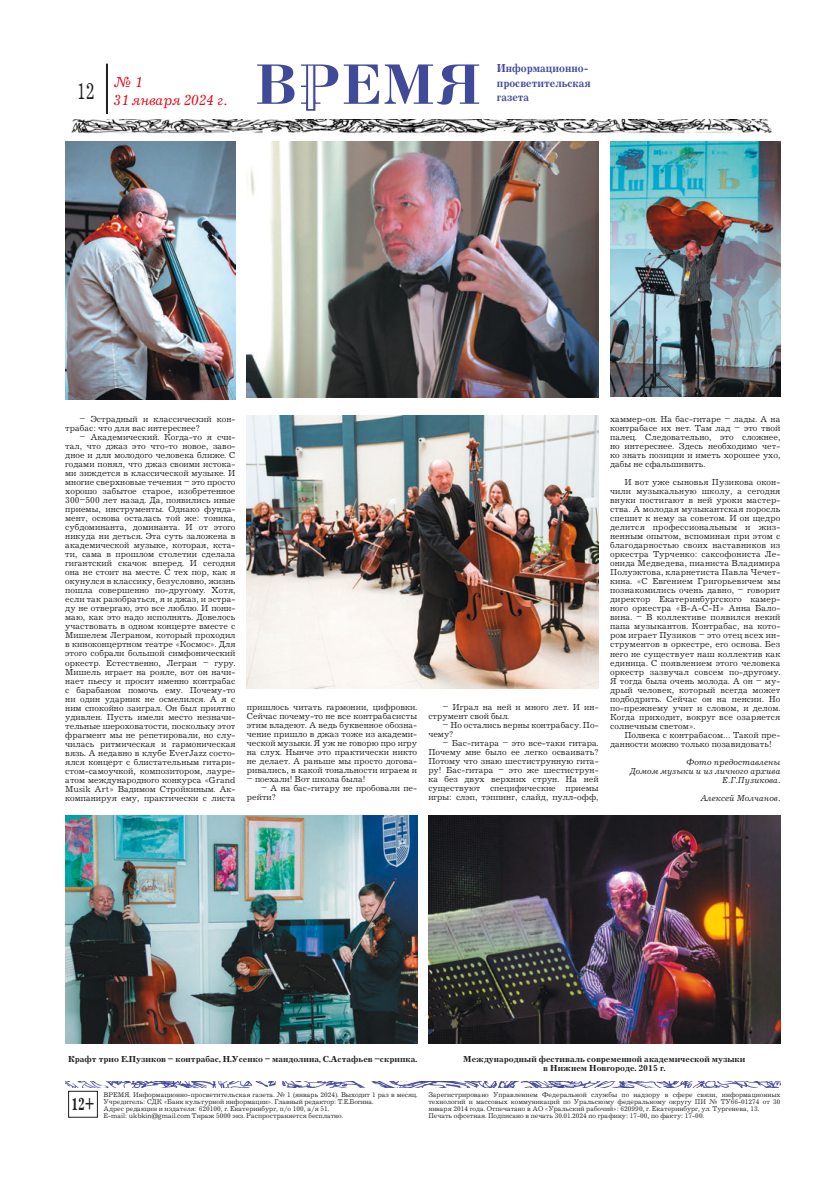
<style>
.page{position:relative;width:823px;height:1191px;background:#fff}
.page>*{position:absolute;margin:0;border:0;box-sizing:border-box;transform-origin:0 0}
.t1{font:60px "Bodoni Bold Cyrillic";letter-spacing:.015em;color:#414999}
.t2{font:24px "Journal C";color:#1d1e1f;scale:.7 1}
.t3{font:700 18px "Journal C";color:#1d1e1f;scale:.7 1}
.t4{font:15px/18px "Journal C Italic 3";letter-spacing:-.02em;color:#e30a19}
.t5{font:12px/14.4px "Journal C Bold 3";color:#414999;scale:.9 1}
.t6{font:9px/9px "Journal C";color:#1d1e1f}
.t7{font:700 9px/9px "Journal C";color:#1d1e1f;text-align:center}
.t8{font:italic 9px/9px "Journal C";color:#1d1e1f;text-align:right}
.t9{font:7px/7px "Journal C";color:#1d1e1f}
</style>
<div class="page">
<img style="left:71px;top:119px;width:701px;height:15px">
<hr style="left:106px;top:64px;width:2px;height:50px;background:#1d1e1f">
<svg style="left:306px;top:100px;width:9px;height:11px"></svg>
<div style="left:308px;top:66px;width:5px;height:43px;background:#fff;border:1px solid #fff"></div>
<div style="left:68px;top:1090px;width:30px;height:27px;border:1px solid #1d1e1f"></div>
<img style="left:65px;top:1081px;width:715px;height:6px">
<img style="left:610px;top:142px;width:170px;height:255px">
<img style="left:247px;top:142px;width:350px;height:255px">
<img style="left:66px;top:815px;width:351px;height:228px">
<img style="left:247px;top:416px;width:351px;height:272px">
<img style="left:428px;top:815px;width:352px;height:228px">
<img style="left:65px;top:142px;width:170px;height:258px">
<h2 class="t2" style="left:77px;top:78px;width:27px">12</h2>
<h3 class="t4" style="left:113px;top:73px;width:115px">№ 1<br>31 января 2024 г.</h3>
<h1 class="t1" style="left:254px;top:54px;width:228px">ВРЕМЯ</h1>
<h3 class="t5" style="left:496px;top:61px;width:106px">Информационно&shy;просветительская газета</h3>
<p class="t6" style="left:65px;top:415px;width:172px;text-indent:14px">– Эстрадный и классический кон&shy;трабас: что для вас интереснее?</p>
<p class="t6" style="left:65px;top:433px;width:172px;text-align:justify;text-indent:14px">– Академический. Когда-то я счи&shy;тал, что джаз это что-то новое, заво&shy;дное и для молодого человека ближе. С годами понял, что джаз своими истока&shy;ми зиждется в классической музыке. И многие сверхновые течения – это просто хорошо забытое старое, изобретенное 300–500 лет назад. Да, появились иные приемы, инструменты. Однако фунда&shy;мент, основа осталась той же: тоника, субдоминанта, доминанта. И от этого никуда ни деться. Эта суть заложена в академической музыке, которая, кста&shy;ти, сама в прошлом столетии сделала гигантский скачок вперед. И сегодня она не стоит на месте. С тех пор, как я окунулся в классику, безусловно, жизнь пошла совершенно по-другому. Хотя, если так разобраться, я и джаз, и эстра&shy;ду не отвергаю, это все люблю. И пони&shy;маю, как это надо исполнять. Довелось участвовать в одном концерте вместе с Мишелем Леграном, который проходил в киноконцертном театре «Космос». Для этого собрали большой симфонический оркестр. Естественно, Легран – гуру.<br>Мишель играет на рояле, вот он начи&shy;нает пьесу и просит именно контрабас с барабаном помочь ему. Почему-то ни один ударник не осмелился. А я с ним спокойно заиграл. Он был приятно удивлен. Пусть имели место незначи&shy;тельные шероховатости, поскольку этот фрагмент мы не репетировали, но слу&shy;чилась ритмическая и гармоническая вязь. А недавно в клубе EverJazz состо&shy;ялся концерт с блистательным гитари&shy;стом-самоучкой, композитором, лауре&shy;атом международного конкурса «Grand Musik Art» Вадимом Стройкиным. Ак&shy;компанируя ему, практически с листа</p>
<p class="t6" style="left:247px;top:702px;width:172px;text-align:justify">пришлось читать гармонии, цифровки.<br>Сейчас почему-то не все контрабасисты этим владеют. А ведь буквенное обозна&shy;чение пришло в джаз тоже из академи&shy;ческой музыки. Я уж не говорю про игру на слух. Нынче это практически никто не делает. А раньше мы просто догова&shy;ривались, в какой тональности играем и</p>
<p class="t6" style="left:247px;top:774px;width:120px">– поехали! Вот школа была!</p>
<p class="t6" style="left:247px;top:783px;width:172px;text-indent:14px">– А на бас-гитару не пробовали пе&shy;рейти?</p>
<p class="t6" style="left:428px;top:702px;width:172px;text-indent:14px">– Играл на ней и много лет. И ин&shy;струмент свой был.</p>
<p class="t6" style="left:428px;top:720px;width:172px;text-indent:14px">– Но остались верны контрабасу. По&shy;чему?</p>
<p class="t6" style="left:428px;top:738px;width:172px;text-align:justify;text-indent:14px">– Бас-гитара – это все-таки гитара.<br>Почему мне было ее легко осваивать?<br>Потому что знаю шестиструнную гита&shy;ру! Бас-гитара – это же шестиструн&shy;ка без двух верхних струн. На ней существуют специфические приемы игры: слэп, тэппинг, слайд, пулл-офф,</p>
<p class="t6" style="left:609px;top:415px;width:172px;text-align:justify">хаммер-он. На бас-гитаре – лады. А на контрабасе их нет. Там лад – это твой палец. Следовательно, это сложнее, но интереснее. Здесь необходимо чет&shy;ко знать позиции и иметь хорошее ухо, дабы не сфальшивить.</p>
<p class="t6" style="left:609px;top:478px;width:172px;text-align:justify;text-indent:14px">И вот уже сыновья Пузикова окон&shy;чили музыкальную школу, а сегодня внуки постигают в ней уроки мастер&shy;ства. А молодая музыкантская поросль спешит к нему за советом. И он щедро делится профессиональным и жиз&shy;ненным опытом, вспоминая при этом с благодарностью своих наставников из оркестра Турченко: саксофониста Ле&shy;онида Медведева, пианиста Владимира Полуэктова, кларнетиста Павла Чечет&shy;кина. «С Евгением Григорьевичем мы познакомились очень давно, – говорит директор Екатеринбургского камер&shy;ного оркестра «B-A-C-H» Анна Бало&shy;вина. – В коллективе появился некий папа музыкантов. Контрабас, на кото&shy;ром играет Пузиков – это отец всех ин&shy;струментов в оркестре, его основа. Без него не существует наш коллектив как единица. С появлением этого человека оркестр зазвучал совсем по-другому.<br>Я тогда была очень молода. А он – му&shy;дрый человек, который всегда может подбодрить. Сейчас он на пенсии. Но по-прежнему учит и словом, и делом.<br>Когда приходит, вокруг все озаряется солнечным светом».</p>
<p class="t6" style="left:609px;top:730px;width:172px;text-indent:14px">Полвека с контрабасом… Такой пре&shy;данности можно только позавидовать!</p>
<p class="t8" style="left:629px;top:757px;width:152px">Фото предоставлены<br>Домом музыки и из личного архива<br>Е.Г.Пузикова.</p>
<p class="t8" style="left:700px;top:793px;width:81px">Алексей Молчанов.</p>
<p class="t7" style="left:68px;top:1054px;width:350px">Крафт трио Е.Пузиков – контрабас, Н.Усенко – мандолина, С.Астафьев –скрипка.</p>
<p class="t7" style="left:463px;top:1054px;width:283px">Международный фестиваль современной академической музыки в Нижнем Новгороде. 2015 г.</p>
<h3 class="t3" style="left:71px;top:1093px;width:34px">12+</h3>
<p class="t9" style="left:103px;top:1091px;width:315px">ВРЕМЯ. Информационно-просветительская газета. № 1 (январь 2024). Выходит 1 раз в месяц.<br>Учредитель: СДК «Банк культурной информации». Главный редактор: Т.Е.Богина.<br>Адрес редакции и издателя: 620100, г. Екатеринбург, п/о 100, а/я 51.<br>E-mail: ukbkin@gmail.com Тираж 5000 экз. Распространяется бесплатно.</p>
<p class="t9" style="left:428px;top:1091px;width:353px">Зарегистрировано Управлением Федеральной службы по надзору в сфере связи, информационных технологий и массовых коммуникаций по Уральскому федеральному округу ПИ № ТУ66-01274 от 30 января 2014 года. Отпечатано в АО «Уральский рабочий»: 620990, г. Екатеринбург, ул. Тургенева, 13.<br>Печать офсетная. Подписано в печать 30.01.2024 по графику: 17-00, по факту: 17-00.</p>
</div>
